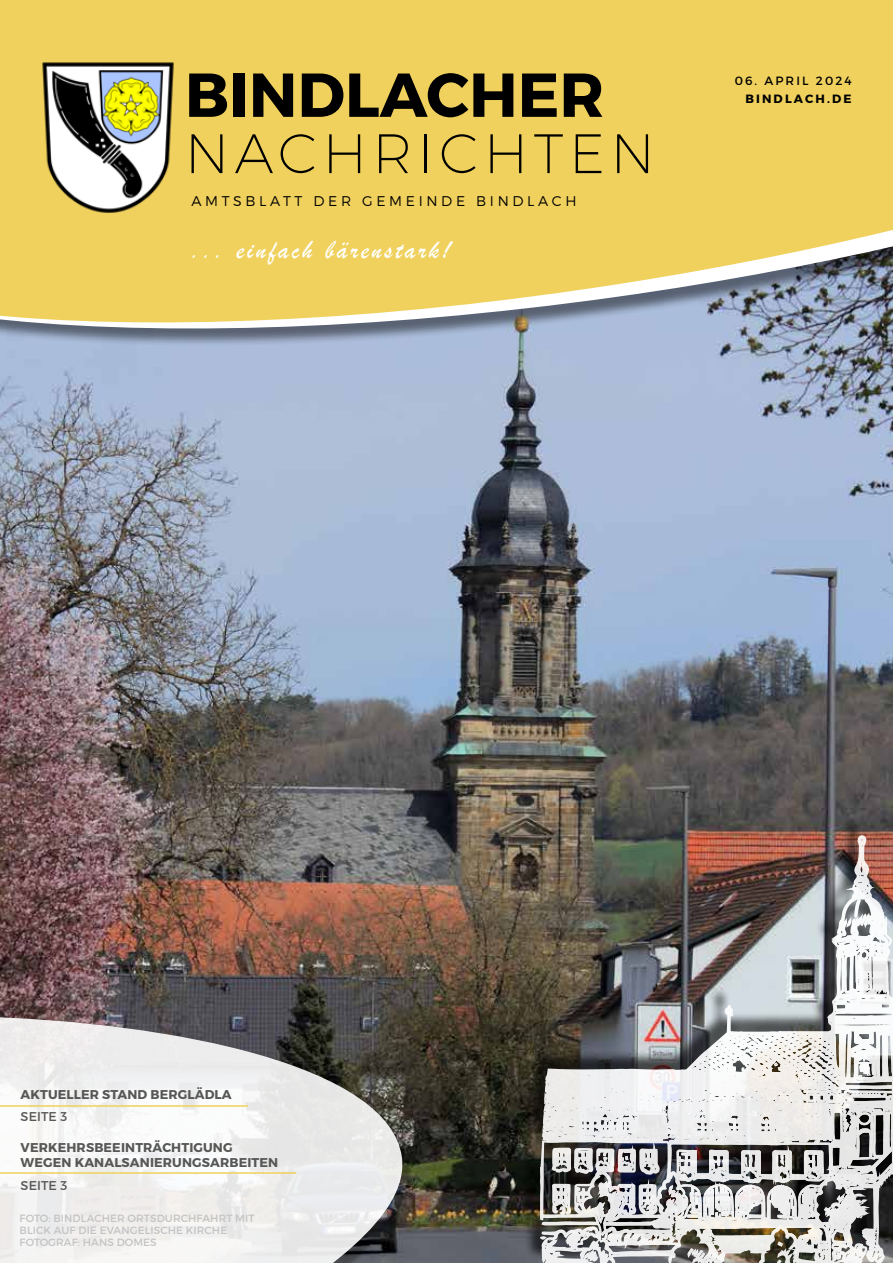
<style>
.page{position:relative;width:893px;height:1263px;background:#fff}
.page>*{position:absolute;margin:0;border:0;box-sizing:border-box;transform-origin:0 0}
.t1{font:700 61.95px "Montserrat";color:#000}
.t2{font:200 55.5px "Montserrat";letter-spacing:.1em;color:#000}
.t3{font:27px "Brush Script";letter-spacing:.1em;color:#fff}
.t4{font:300 14.1px "Montserrat";letter-spacing:.26em;color:#000}
.t5{font:700 12.75px/15.3px "Montserrat";letter-spacing:.01em;color:#575756}
.t6{font:12.75px "Montserrat";letter-spacing:.01em;color:#575756}
.t7{font:12px "Montserrat";letter-spacing:.175em;color:#000}
.t8{font:700 12px "Montserrat";letter-spacing:.18em;color:#000}
.t9{font:10.5px/12px "Montserrat";letter-spacing:.01em;color:#c3c3c3}
</style>
<div class="page">
<img style="left:0;top:347px;width:893px;height:916px">
<svg style="left:0;top:1016px;width:410px;height:247px;fill:#ededec"></svg>
<div style="left:523px;top:816px;width:370px;height:447px;background:#000;opacity:.75"></div>
<img style="left:540px;top:822px;width:353px;height:441px">
<div style="left:585px;top:1125px;width:6px;height:7px;border:2px solid #fff;border-radius:2px"></div>
<div style="left:580px;top:1125px;width:6px;height:7px;border:2px solid #fff;border-radius:50%"></div>
<hr style="left:0;top:1105px;width:248px;height:2px;background:#f0d15d">
<hr style="left:0;top:1172px;width:296px;height:2px;background:#f0d15d">
<div style="left:0;top:0;width:893px;height:347px;background:#000;opacity:.48"></div>
<svg style="left:0;top:0;width:893px;height:331px;background:#e7cc67"></svg>
<img style="left:39px;top:58px;width:137px;height:156px">
<h1 class="t1" style="left:185px;top:56px;width:421px">BINDLACHER</h1>
<h2 class="t2" style="left:185px;top:120px;width:471px">NACHRICHTEN</h2>
<h3 class="t4" style="left:191px;top:193px;width:387px">AMTSBLATT DER GEMEINDE BINDLACH</h3>
<h3 class="t3" style="left:191px;top:233px;width:261px">... einfach bärenstark!</h3>
<p class="t7" style="left:735px;top:73px;width:118px">06. APRIL 2024</p>
<p class="t8" style="left:745px;top:91px;width:108px">BINDLACH.DE</p>
<p class="t5" style="left:21px;top:1087px;width:213px">AKTUELLER STAND BERGLÄDLA</p>
<p class="t6" style="left:21px;top:1109px;width:48px">SEITE 3</p>
<p class="t5" style="left:21px;top:1140px;width:259px">VERKEHRSBEEINTRÄCHTIGUNG<br>WEGEN KANALSANIERUNGSARBEITEN</p>
<p class="t6" style="left:21px;top:1178px;width:48px">SEITE 3</p>
<p class="t9" style="left:20px;top:1212px;width:236px">FOTO: BINDLACHER ORTSDURCHFAHRT MIT<br>BLICK AUF DIE EVANGELISCHE KIRCHE<br>FOTOGRAF: HANS DOMES</p>
</div>
